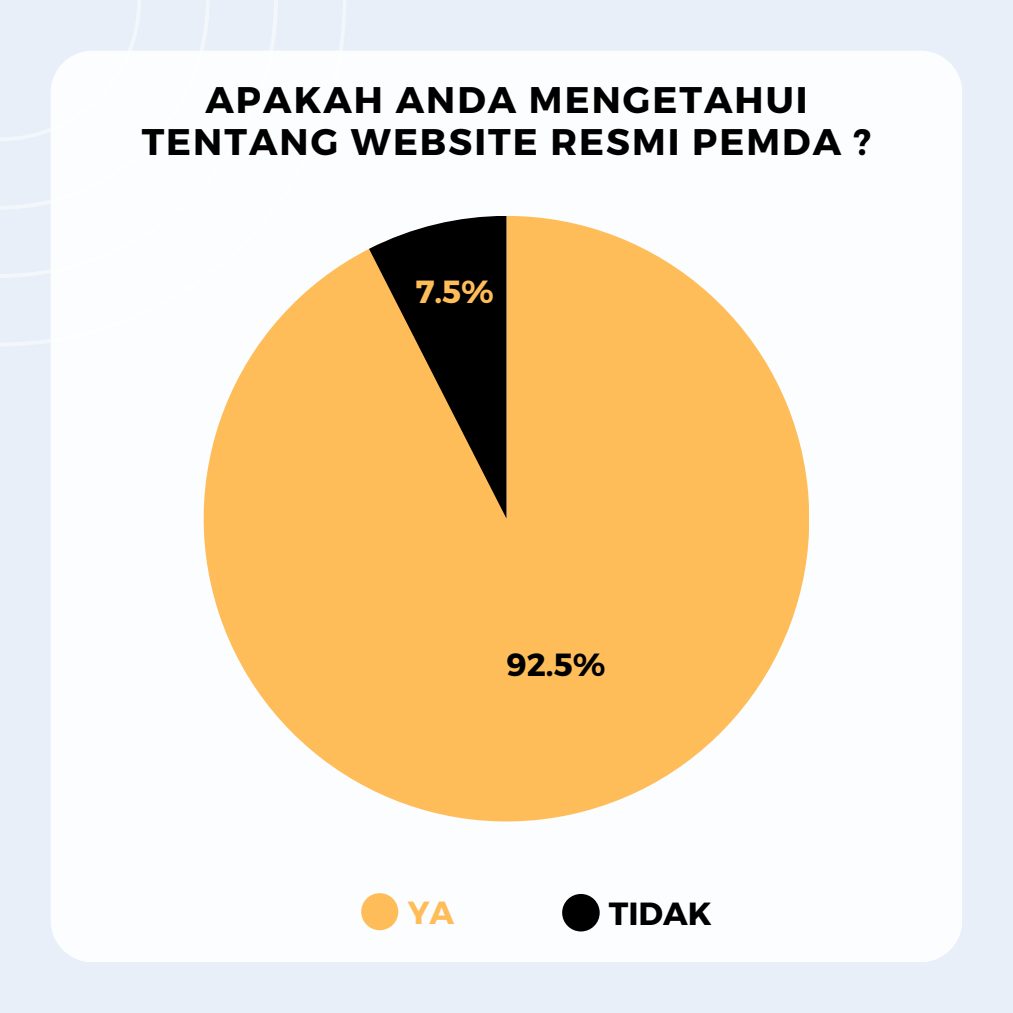
<style>
.page{position:relative;width:1013px;height:1013px;background:#fff}
.page>*{position:absolute;margin:0;border:0;box-sizing:border-box;transform-origin:0 0}
.t1{font:700 37px/42.2px "Montserrat";letter-spacing:.055em;color:#000;text-align:center}
.t2{font:700 32px "Montserrat";color:#000}
.t3{font:700 32px "Montserrat";color:#ffbd59}
</style>
<div class="page">
<div style="left:0;top:0;width:1012px;height:1012px;background:#e8eff9"></div>
<svg style="left:0;top:0;width:346px;height:346px"></svg>
<div style="left:51px;top:51px;width:911px;height:911px;background:#fff;border-radius:42px"></div>
<svg style="left:204px;top:216px;width:605px;height:605px;fill:#ffbd59"></svg>
<svg style="left:369px;top:216px;width:137px;height:302px;background:#7a5d30"></svg>
<div style="left:361px;top:893px;width:37px;height:37px;background:#ffbd59;border-radius:50%"></div>
<div style="left:562px;top:894px;width:37px;height:37px;background:#000;border-radius:50%"></div>
<p class="t1" style="left:142px;top:77px;width:731px">APAKAH ANDA MENGETAHUI<br>TENTANG WEBSITE RESMI PEMDA ?</p>
<p class="t3" style="left:415px;top:271px;width:80px">7.5%</p>
<p class="t2" style="left:506px;top:643px;width:100px">92.5%</p>
<p class="t3" style="left:408px;top:891px;width:48px">YA</p>
<p class="t2" style="left:608px;top:892px;width:104px">TIDAK</p>
</div>
